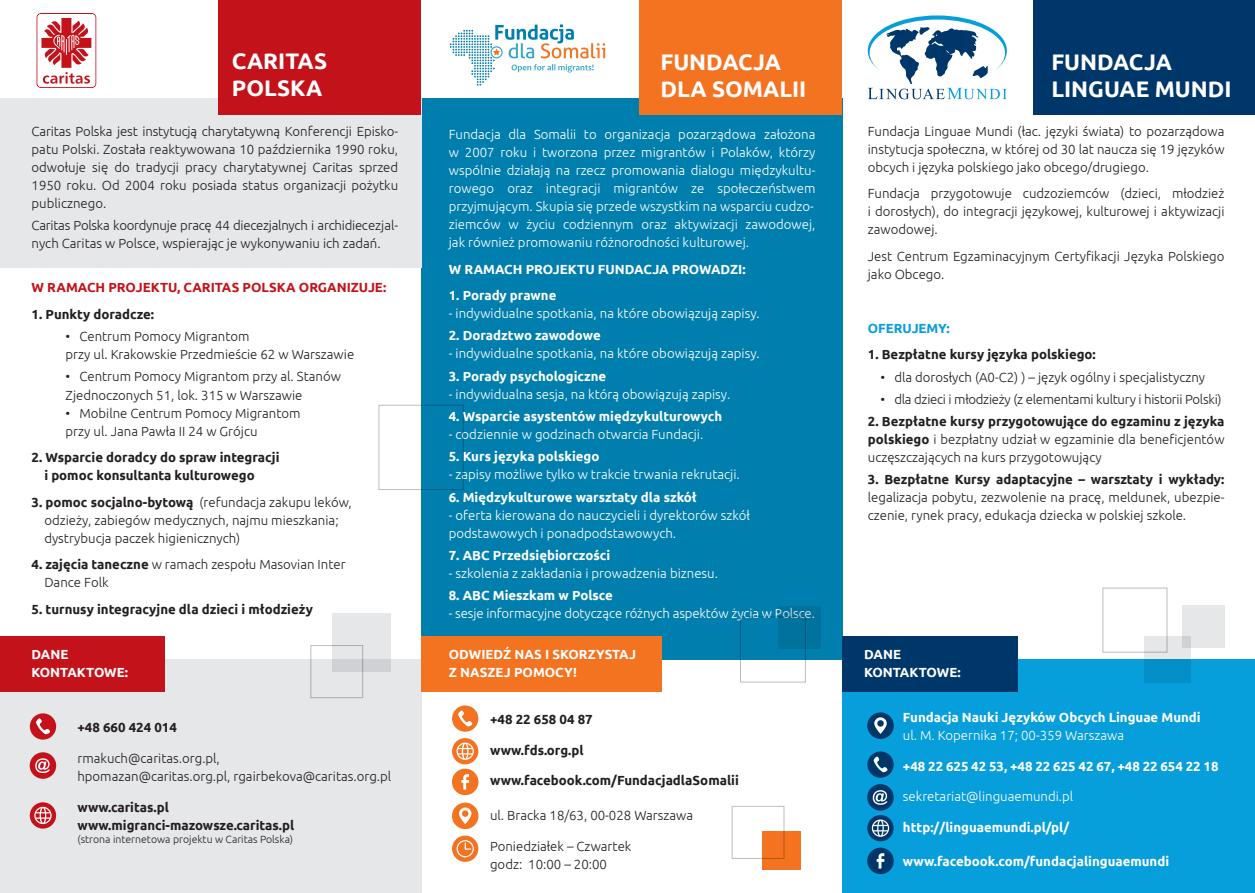
<style>
.page{position:relative;width:1255px;height:893px;background:#fff}
.page>*{position:absolute;margin:0;border:0;box-sizing:border-box;transform-origin:0 0}
.t1{font:700 22.5px/27px "Ubuntu";color:#fff}
.t2{font:300 13.2px/18px "Ubuntu";color:#231f20}
.t3{font:300 13.2px/18px "Ubuntu";color:#fff}
.t4{font:700 13.2px/18px "Ubuntu";color:#fff}
.t5{font:700 13.2px/18px "Ubuntu";color:#231f20}
.t6{font:300 13.2px/18px "Ubuntu";letter-spacing:-.02em;color:#231f20}
.t7{font:700 13.2px "Ubuntu";color:#c4121a}
.t8{font:700 13.2px "Ubuntu";color:#069edb}
.t9{font:300 10.5px "Ubuntu";color:#231f20}
.s1{font-weight:700}
</style>
<div class="page">
<svg style="left:867px;top:15px;width:139px;height:84px"></svg>
<div style="left:842px;top:660px;width:412px;height:233px;background:#069edb"></div>
<div style="left:1033px;top:0;width:221px;height:115px;background:#00376b"></div>
<div style="left:0;top:660px;width:421px;height:233px;background:#e6e7e9"></div>
<div style="left:421px;top:99px;width:421px;height:561px;background:#007eae"></div>
<div style="left:639px;top:0;width:203px;height:115px;background:#f47321"></div>
<div style="left:0;top:99px;width:421px;height:169px;background:#e6e7e9"></div>
<svg style="left:37px;top:13px;width:59px;height:75px"></svg>
<svg style="left:450px;top:24px;width:155px;height:62px"></svg>
<div style="left:0;top:637px;width:164px;height:55px;background:#c4121a"></div>
<div style="left:421px;top:637px;width:240px;height:55px;background:#f47321"></div>
<div style="left:842px;top:637px;width:175px;height:55px;background:#00376b"></div>
<svg style="left:30px;top:713px;width:26px;height:27px"></svg>
<div style="left:30px;top:752px;width:26px;height:27px;background:#c4121a;border-radius:50%"></div>
<svg style="left:35px;top:758px;width:15px;height:15px"></svg>
<svg style="left:30px;top:802px;width:26px;height:27px"></svg>
<svg style="left:34px;top:807px;width:18px;height:17px"></svg>
<svg style="left:452px;top:705px;width:26px;height:27px"></svg>
<div style="left:452px;top:738px;width:26px;height:26px;background:#f47321;border-radius:50%"></div>
<svg style="left:456px;top:743px;width:18px;height:17px"></svg>
<div style="left:452px;top:836px;width:26px;height:26px;background:#f47321;border-radius:50%"></div>
<svg style="left:456px;top:840px;width:18px;height:17px"></svg>
<div style="left:452px;top:769px;width:26px;height:26px;background:#f47321;border-radius:50%"></div>
<svg style="left:461px;top:774px;width:8px;height:16px"></svg>
<div style="left:452px;top:803px;width:26px;height:26px;background:#f47321;border-radius:50%"></div>
<svg style="left:459px;top:807px;width:12px;height:17px"></svg>
<div style="left:867px;top:712px;width:26px;height:27px;background:#00376b;border-radius:50%"></div>
<svg style="left:874px;top:717px;width:13px;height:17px"></svg>
<svg style="left:867px;top:751px;width:26px;height:27px"></svg>
<div style="left:867px;top:784px;width:26px;height:27px;background:#00376b;border-radius:50%"></div>
<svg style="left:872px;top:790px;width:15px;height:15px"></svg>
<div style="left:867px;top:815px;width:26px;height:26px;background:#00376b;border-radius:50%"></div>
<svg style="left:871px;top:819px;width:18px;height:18px"></svg>
<div style="left:218px;top:0;width:203px;height:115px;background:#c4121a"></div>
<svg style="left:1144px;top:636px;width:47px;height:47px;background:#67b5d5"></svg>
<div style="left:332px;top:613px;width:59px;height:59px;background:linear-gradient(to bottom,#edeeef,#d5d7d9)"></div>
<div style="left:378px;top:405px;width:85px;height:85px;border:1px solid #bcbdc0"></div>
<div style="left:762px;top:831px;width:38px;height:39px;background:#f47321"></div>
<div style="left:740px;top:616px;width:65px;height:66px;border:1px solid #bcbdc0"></div>
<div style="left:731px;top:806px;width:53px;height:53px;border:1px solid #bcbdc0"></div>
<div style="left:310px;top:645px;width:53px;height:53px;border:1px solid #bcbdc0"></div>
<div style="left:1102px;top:588px;width:65px;height:64px;border:1px solid #bcbdc0"></div>
<div style="left:778px;top:606px;width:43px;height:43px;background:#00729e"></div>
<div style="left:1181px;top:605px;width:43px;height:42px;background:#e6e7e9"></div>
<div style="left:867px;top:848px;width:26px;height:26px;background:#00376b;border-radius:50%"></div>
<svg style="left:876px;top:853px;width:8px;height:15px"></svg>
<h1 class="t1" style="left:232px;top:47px;width:97px">CARITAS<br>POLSKA</h1>
<p class="t2" style="left:32px;top:122px;width:368px;text-align:justify">Caritas Polska jest instytucją charytatywną Konferencji Episko&shy;patu Polski. Została reaktywowana 10 października 1990 roku, odwołuje się do tradycji pracy charytatywnej Caritas sprzed 1950 roku. Od 2004 roku posiada status organizacji pożytku publicznego.</p>
<p class="t6" style="left:32px;top:216px;width:368px">Caritas Polska koordynuje pracę 44 diecezjalnych i archidiecezjal&shy;nych Caritas w Polsce, wspierając je wykonywaniu ich zadań.</p>
<p class="t7" style="left:32px;top:280px;width:356px">W RAMACH PROJEKTU, CARITAS POLSKA ORGANIZUJE:</p>
<p class="t5" style="left:32px;top:305px;width:124px">1. Punkty doradcze:</p>
<p class="t2" style="left:66px;top:327px;width:290px">• Centrum Pomocy Migrantom<br>przy ul. Krakowskie Przedmieście 62 w Warszawie</p>
<p class="t2" style="left:66px;top:367px;width:277px">• Centrum Pomocy Migrantom przy al. Stanów<br>Zjednoczonych 51, lok. 315 w Warszawie</p>
<p class="t2" style="left:66px;top:403px;width:236px">• Mobilne Centrum Pomocy Migrantom przy ul. Jana Pawła II 24 w Grójcu</p>
<p class="t5" style="left:44px;top:448px;width:237px;text-indent:-13px">2. Wsparcie doradcy do spraw integracji i pomoc konsultanta kulturowego</p>
<p class="t2" style="left:44px;top:492px;width:309px;text-indent:-13px"><span class="s1">3. pomoc socjalno-bytową</span> (refundacja zakupu leków, odzieży, zabiegów medycznych, najmu mieszkania; dystrybucja paczek higienicznych)</p>
<p class="t2" style="left:44px;top:555px;width:303px;text-indent:-13px"><span class="s1">4. zajęcia taneczne</span> w ramach zespołu Masovian Inter<br>Dance Folk</p>
<p class="t5" style="left:32px;top:600px;width:283px">5. turnusy integracyjne dla dzieci i młodzieży</p>
<p class="t4" style="left:32px;top:645px;width:98px">DANE<br>KONTAKTOWE:</p>
<p class="t5" style="left:77px;top:718px;width:101px">+48 660 424 014</p>
<p class="t2" style="left:77px;top:749px;width:315px">rmakuch@caritas.org.pl,<br>hpomazan@caritas.org.pl, rgairbekova@caritas.org.pl</p>
<p class="t5" style="left:77px;top:798px;width:218px">www.caritas.pl www.migranci-mazowsze.caritas.pl</p>
<p class="t9" style="left:77px;top:833px;width:217px">(strona internetowa projektu w Caritas Polska)</p>
<h1 class="t1" style="left:660px;top:48px;width:147px">FUNDACJA<br>DLA SOMALII</h1>
<p class="t3" style="left:449px;top:125px;width:368px">Fundacja dla Somalii to organizacja pozarządowa założona w 2007 roku i tworzona przez migrantów i Polaków, którzy wspólnie działają na rzecz promowania dialogu międzykultu&shy;rowego oraz integracji migrantów ze społeczeństwem przyjmującym. Skupia się przede wszystkim na wsparciu cudzo&shy;ziemców w życiu codziennym oraz aktywizacji zawodowej, jak również promowaniu różnorodności kulturowej.</p>
<p class="t4" style="left:449px;top:260px;width:298px">W RAMACH PROJEKTU FUNDACJA PROWADZI:</p>
<p class="t4" style="left:449px;top:286px;width:109px">1. Porady prawne</p>
<p class="t3" style="left:449px;top:304px;width:312px">- indywidualne spotkania, na które obowiązują zapisy.</p>
<p class="t4" style="left:449px;top:327px;width:153px">2. Doradztwo zawodowe</p>
<p class="t3" style="left:449px;top:344px;width:312px">- indywidualne spotkania, na które obowiązują zapisy.</p>
<p class="t4" style="left:449px;top:367px;width:159px">3. Porady psychologiczne</p>
<p class="t3" style="left:449px;top:385px;width:283px">- indywidualna sesja, na którą obowiązują zapisy.</p>
<p class="t4" style="left:449px;top:407px;width:275px">4. Wsparcie asystentów międzykulturowych</p>
<p class="t3" style="left:449px;top:425px;width:256px">- codziennie w godzinach otwarcia Fundacji.</p>
<p class="t4" style="left:449px;top:447px;width:152px">5. Kurs języka polskiego</p>
<p class="t3" style="left:449px;top:465px;width:292px">- zapisy możliwe tylko w trakcie trwania rekrutacji.</p>
<p class="t4" style="left:449px;top:488px;width:249px">6. Międzykulturowe warsztaty dla szkół</p>
<p class="t3" style="left:449px;top:505px;width:302px">- oferta kierowana do nauczycieli i dyrektorów szkół podstawowych i ponadpodstawowych.</p>
<p class="t4" style="left:449px;top:546px;width:163px">7. ABC Przedsiębiorczości</p>
<p class="t3" style="left:449px;top:564px;width:271px">- szkolenia z zakładania i prowadzenia biznesu.</p>
<p class="t4" style="left:449px;top:586px;width:166px">8. ABC Mieszkam w Polsce</p>
<p class="t3" style="left:449px;top:604px;width:367px">- sesje informacyjne dotyczące różnych aspektów życia w Polsce.</p>
<h1 class="t1" style="left:1051px;top:48px;width:182px">FUNDACJA<br>LINGUAE MUNDI</h1>
<p class="t2" style="left:867px;top:122px;width:358px;text-align:justify">Fundacja Linguae Mundi (łac. języki świata) to pozarządowa instytucja społeczna, w której od 30 lat naucza się 19 języków obcych i języka polskiego jako obcego/drugiego.</p>
<p class="t2" style="left:867px;top:184px;width:358px;text-align:justify">Fundacja przygotowuje cudzoziemców (dzieci, młodzież i dorosłych), do integracji językowej, kulturowej i aktywizacji zawodowej.</p>
<p class="t2" style="left:867px;top:247px;width:358px">Jest Centrum Egzaminacyjnym Certyfikacji Języka Polskiego jako Obcego.</p>
<p class="t8" style="left:867px;top:320px;width:83px">OFERUJEMY:</p>
<p class="t5" style="left:867px;top:345px;width:229px">1. Bezpłatne kursy języka polskiego:</p>
<p class="t2" style="left:880px;top:367px;width:326px">• dla dorosłych (A0-C2) ) – język ogólny i specjalistyczny</p>
<p class="t6" style="left:880px;top:390px;width:342px">• dla dzieci i młodzieży (z elementami kultury i historii Polski)</p>
<p class="t2" style="left:867px;top:412px;width:358px;text-align:justify"><span class="s1">2. Bezpłatne kursy przygotowujące do egzaminu z języka polskiego</span> i bezpłatny udział w egzaminie dla beneficjentów uczęszczających na kurs przygotowujący</p>
<p class="t5" style="left:867px;top:470px;width:358px">3. Bezpłatne Kursy adaptacyjne – warsztaty i wykłady:</p>
<p class="t2" style="left:867px;top:488px;width:358px">legalizacja pobytu, zezwolenie na pracę, meldunek, ubezpie&shy;czenie, rynek pracy, edukacja dziecka w polskiej szkole.</p>
<p class="t4" style="left:449px;top:645px;width:189px">ODWIEDŹ NAS I SKORZYSTAJ<br>Z NASZEJ POMOCY!</p>
<p class="t4" style="left:864px;top:645px;width:98px">DANE<br>KONTAKTOWE:</p>
<p class="t4" style="left:902px;top:708px;width:299px">Fundacja Nauki Języków Obcych Linguae Mundi</p>
<p class="t3" style="left:902px;top:726px;width:223px">ul. M. Kopernika 17; 00-359 Warszawa</p>
<p class="t4" style="left:902px;top:757px;width:317px">+48 22 625 42 53, +48 22 625 42 67, +48 22 654 22 18</p>
<p class="t3" style="left:902px;top:787px;width:172px">sekretariat@linguaemundi.pl</p>
<p class="t4" style="left:902px;top:818px;width:168px">http://linguaemundi.pl/pl/</p>
<p class="t4" style="left:902px;top:853px;width:268px">www.facebook.com/fundacjalinguaemundi</p>
<p class="t5" style="left:490px;top:710px;width:104px">+48 22 658 04 87</p>
<p class="t5" style="left:490px;top:741px;width:95px">www.fds.org.pl</p>
<p class="t5" style="left:490px;top:771px;width:250px">www.facebook.com/FundacjadlaSomalii</p>
<p class="t2" style="left:490px;top:806px;width:205px">ul. Bracka 18/63, 00-028 Warszawa</p>
<p class="t2" style="left:490px;top:837px;width:143px">Poniedziałek – Czwartek godz: 10:00 – 20:00</p>
</div>
